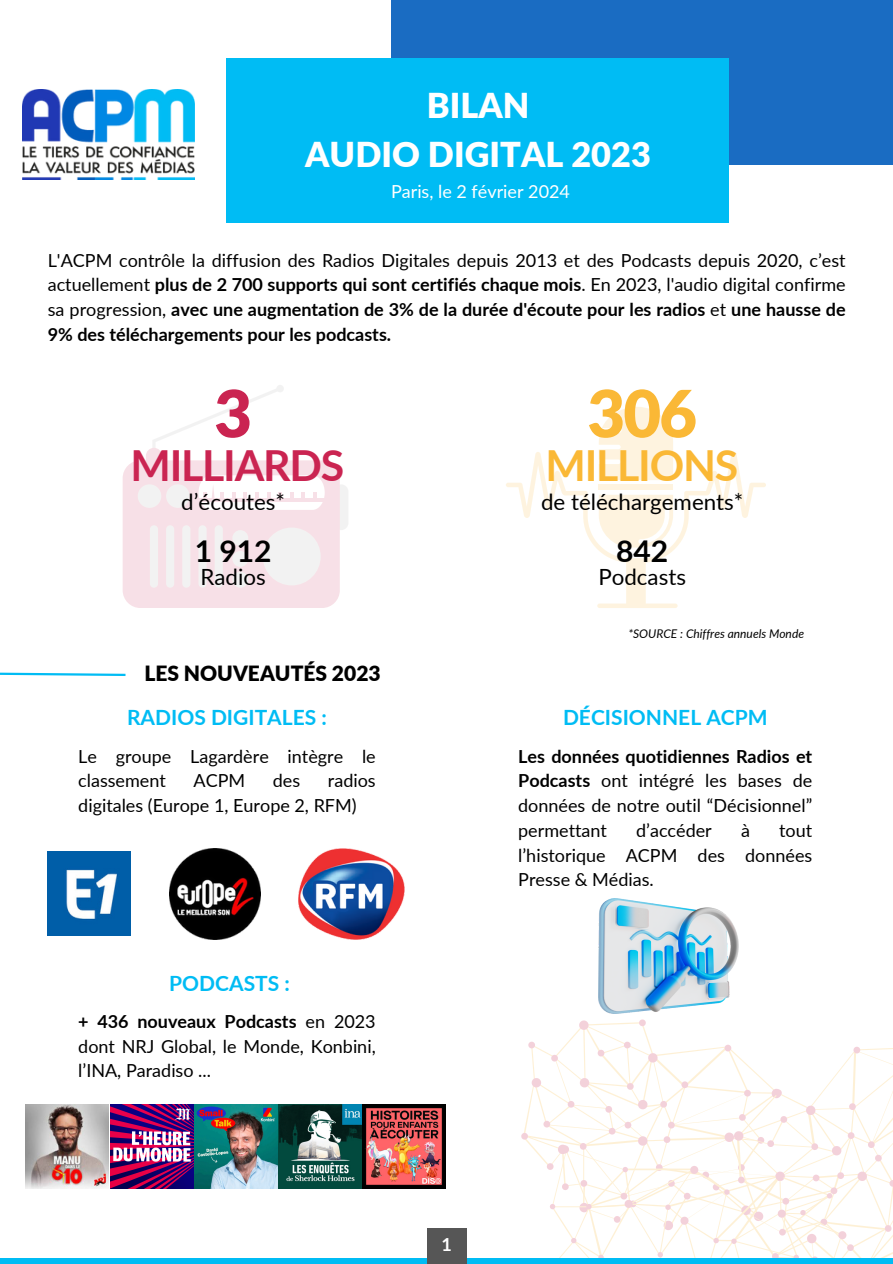
<style>
.page{position:relative;width:893px;height:1264px;background:#fff}
.page>*{position:absolute;margin:0;border:0;box-sizing:border-box;transform-origin:0 0}
.t1{font:900 65.1px "Lato";color:#fab836}
.t2{font:900 65.1px "Lato";color:#ca2451}
.t3{font:700 42.75px "Lato";letter-spacing:-.03em;color:#ca2451}
.t4{font:700 42.75px "Lato";letter-spacing:-.03em;color:#fab836}
.t5{font:900 34.35px/48.3px "Lato";color:#fff;text-align:center}
.t6{font:700 30px "Lato";color:#000}
.t7{font:22.35px "Lato";color:#000}
.t8{font:700 21px "Lato";color:#00bcf4}
.t9{font:900 21px "Lato";color:#000}
.t10{font:18px/24.8px "Lato";color:#000;text-align:justify}
.t11{font:700 18px/24.8px "Lato";color:#000;text-align:justify}
.t12{font:18px "Lato";color:#fff}
.t13{font:700 18px "Lato";color:#fff}
.t14{font:italic 12px "Lato";color:#000}
.s1{font-weight:400}
.s2{font-weight:700}
</style>
<div class="page">
<img style="left:22px;top:89px;width:172px;height:90px">
<div style="left:391px;top:0;width:501px;height:164px;background:#1a6cc2"></div>
<div style="left:227px;top:58px;width:502px;height:164px;background:#00bcf4"></div>
<svg style="left:0;top:672px;width:126px;height:4px"></svg>
<svg style="left:429px;top:1019px;width:463px;height:245px"></svg>
<div style="left:0;top:1257px;width:892px;height:6px;background:#00bcf4"></div>
<div style="left:427px;top:1227px;width:39px;height:36px;background:#565656"></div>
<img style="left:48px;top:851px;width:83px;height:84px">
<img style="left:170px;top:848px;width:91px;height:91px">
<img style="left:299px;top:848px;width:105px;height:91px">
<img style="left:25px;top:1104px;width:83px;height:83px">
<div style="left:334px;top:484px;width:14px;height:46px;background:#f2f2f2;border-radius:7px"></div>
<div style="left:123px;top:460px;width:217px;height:147px;background:#f7e0e7;border-radius:18px"></div>
<div style="left:138px;top:484px;width:23px;height:24px;background:#f2f2f2;border-radius:50%"></div>
<div style="left:166px;top:484px;width:24px;height:24px;background:#f2f2f2;border-radius:50%"></div>
<div style="left:263px;top:527px;width:57px;height:58px;background:#f2f2f2;border-radius:50%"></div>
<div style="left:232px;top:530px;width:16px;height:16px;background:#f2f2f2;border-radius:50%"></div>
<div style="left:232px;top:551px;width:16px;height:16px;background:#f2f2f2;border-radius:50%"></div>
<div style="left:232px;top:572px;width:16px;height:15px;background:#f2f2f2;border-radius:50%"></div>
<svg style="left:198px;top:475px;width:127px;height:35px;background:#fdfafb"></svg>
<hr style="left:196px;top:498px;width:133px;height:4px;background:#f7e0e7">
<svg style="left:153px;top:389px;width:124px;height:59px"></svg>
<div style="left:276px;top:385px;width:8px;height:7px;background:#f2f2f2;border-radius:50%"></div>
<div style="left:146px;top:448px;width:16px;height:25px;background:#f7e0e7;border-radius:8px"></div>
<div style="left:150px;top:525px;width:8px;height:62px;background:#f2f2f2;border-radius:4px"></div>
<div style="left:166px;top:525px;width:8px;height:62px;background:#f2f2f2;border-radius:4px"></div>
<div style="left:182px;top:525px;width:8px;height:62px;background:#f2f2f2;border-radius:4px"></div>
<div style="left:198px;top:525px;width:8px;height:62px;background:#f2f2f2;border-radius:4px"></div>
<div style="left:215px;top:525px;width:8px;height:62px;background:#f2f2f2;border-radius:4px"></div>
<svg style="left:506px;top:407px;width:259px;height:201px"></svg>
<img style="left:195px;top:1104px;width:251px;height:83px">
<img style="left:110px;top:1104px;width:83px;height:83px">
<img style="left:598px;top:898px;width:141px;height:115px">
<h5 class="t5" style="left:305px;top:81px;width:347px">BILAN<br>AUDIO DIGITAL 2023</h5>
<h3 class="t12" style="left:391px;top:181px;width:180px">Paris, le 2 février 2024</h3>
<p class="t11" style="left:48px;top:247px;width:799px"><span class="s1">L'ACPM contrôle la diffusion des Radios Digitales depuis 2013 et des Podcasts depuis 2020, c’est actuellement</span> plus de 2 700 supports qui sont certifiés chaque mois<span class="s1">. En 2023, l'audio digital confirme sa progression,</span> avec une augmentation de 3% de la durée d'écoute pour les radios <span class="s1">et</span> une hausse de 9% des téléchargements pour les podcasts.</p>
<h3 class="t2" style="left:214px;top:373px;width:39px">3</h3>
<h3 class="t3" style="left:130px;top:439px;width:215px">MILLIARDS</h3>
<h3 class="t1" style="left:587px;top:373px;width:111px">306</h3>
<h3 class="t4" style="left:545px;top:439px;width:194px">MILLIONS</h3>
<p class="t7" style="left:181px;top:488px;width:105px">d’écoutes*</p>
<p class="t7" style="left:541px;top:488px;width:204px">de téléchargements*</p>
<h5 class="t6" style="left:195px;top:532px;width:78px">1 912</h5>
<h5 class="t7" style="left:200px;top:563px;width:67px">Radios</h5>
<p class="t9" style="left:144px;top:660px;width:238px">LES NOUVEAUTÉS 2023</p>
<p class="t8" style="left:127px;top:704px;width:201px">RADIOS DIGITALES :</p>
<p class="t10" style="left:78px;top:743px;width:299px">Le groupe Lagardère intègre le classement</p>
<p class="t10" style="left:78px;top:768px;width:299px;text-indent:249px">radios digitales (Europe 1, Europe 2, RFM)</p>
<p class="t10" style="left:193px;top:768px;width:53px">ACPM</p>
<p class="t10" style="left:273px;top:768px;width:29px">des</p>
<p class="t8" style="left:169px;top:970px;width:122px">PODCASTS :</p>
<p class="t10" style="left:78px;top:1008px;width:299px"><span class="s2">+ 436 nouveaux Podcasts</span> en 2023 dont NRJ Global, le Monde, Konbini, l’INA, Paradiso ...</p>
<h2 class="t13" style="left:441px;top:1233px;width:12px">1</h2>
<h3 class="t6" style="left:616px;top:532px;width:54px">842</h3>
<p class="t7" style="left:598px;top:563px;width:89px">Podcasts</p>
<h5 class="t14" style="left:628px;top:626px;width:177px">*SOURCE : Chiffres annuels Monde</h5>
<p class="t8" style="left:563px;top:704px;width:206px">DÉCISIONNEL ACPM</p>
<p class="t10" style="left:518px;top:743px;width:295px"><span class="s2">Les données quotidiennes Radios et Podcasts</span> ont intégré les bases de données de notre outil “Décisionnel” permettant</p>
<p class="t10" style="left:636px;top:817px;width:77px">d’accéder</p>
<p class="t10" style="left:741px;top:817px;width:10px">à</p>
<p class="t10" style="left:518px;top:817px;width:295px;text-indent:261px">tout l’historique ACPM des données Presse &amp; Médias.</p>
</div>
